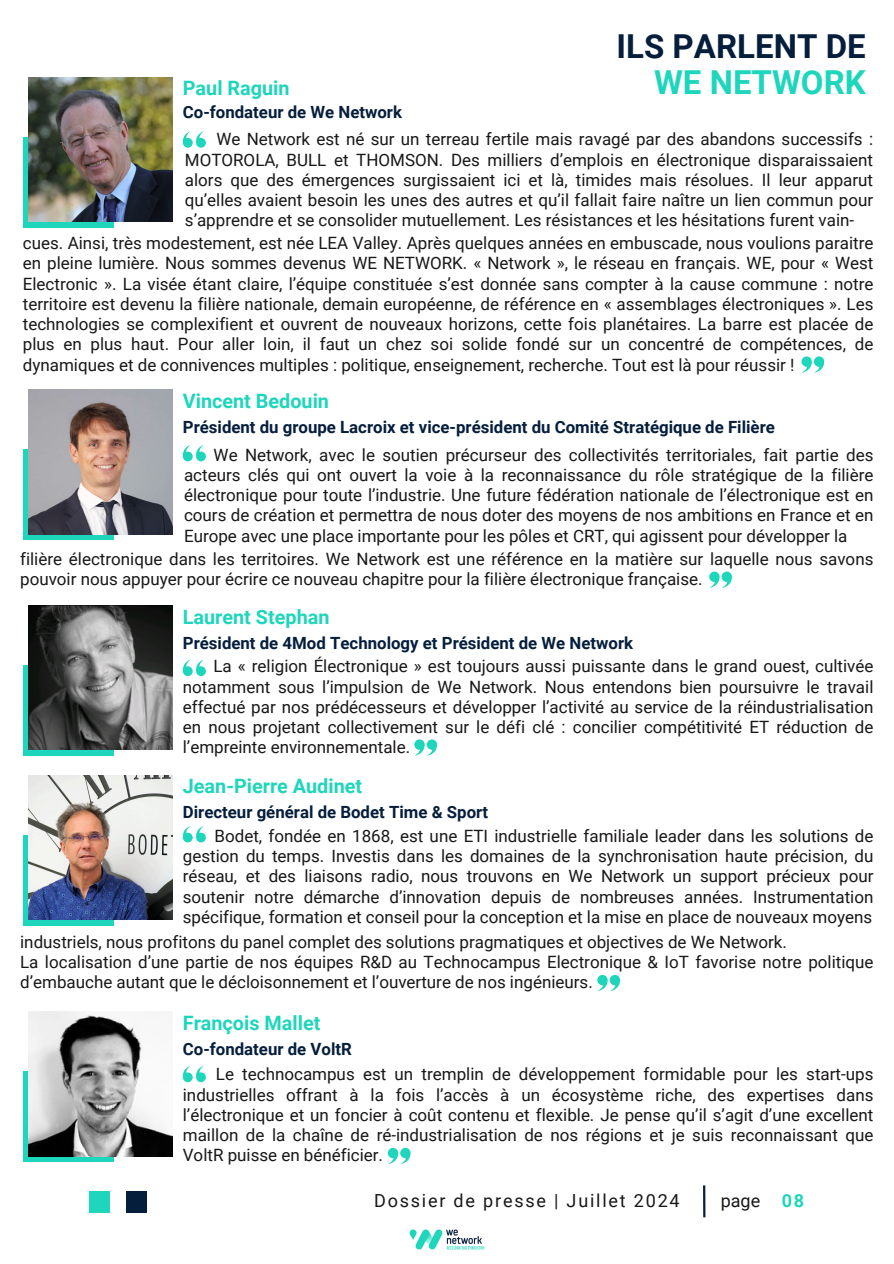
<style>
.page{position:relative;width:894px;height:1264px;background:#fff}
.page>*{position:absolute;margin:0;border:0;box-sizing:border-box;transform-origin:0 0}
.t1{font:700 33px/36px "Roboto";color:#051e3c;text-align:right}
.t2{font:700 19.8px "Roboto";color:#1dd6bb}
.t3{font:18px "Roboto";letter-spacing:.1em;color:#191717}
.t4{font:700 18px "Roboto";color:#1dd6bb}
.t5{font:16.95px/20.2px "Roboto";color:#191717;text-align:justify}
.t6{font:700 16.8px "Roboto";color:#051e3c}
.s1{color:#1dd6bb}
</style>
<div class="page">
<hr style="left:702px;top:1185px;width:3px;height:32px;background:#051e3c">
<div style="left:127px;top:1190px;width:20px;height:22px;background:#051e3c"></div>
<div style="left:89px;top:1190px;width:21px;height:22px;background:#1dd6bb"></div>
<img style="left:409px;top:1229px;width:76px;height:21px">
<div style="left:23px;top:835px;width:90px;height:90px;background:#1dd6bb"></div>
<img style="left:28px;top:775px;width:144px;height:144px">
<svg style="left:23px;top:1071px;width:90px;height:90px"></svg>
<img style="left:28px;top:1011px;width:144px;height:144px">
<div style="left:23px;top:665px;width:90px;height:90px;background:#1dd6bb"></div>
<img style="left:28px;top:605px;width:144px;height:145px">
<div style="left:23px;top:450px;width:90px;height:90px;background:#1dd6bb"></div>
<img style="left:28px;top:390px;width:144px;height:144px">
<div style="left:23px;top:137px;width:90px;height:91px;background:#1dd6bb"></div>
<img style="left:28px;top:78px;width:144px;height:144px">
<svg style="left:183px;top:131px;width:22px;height:17px"></svg>
<svg style="left:801px;top:356px;width:22px;height:17px"></svg>
<svg style="left:183px;top:445px;width:22px;height:16px"></svg>
<svg style="left:709px;top:571px;width:22px;height:17px"></svg>
<svg style="left:183px;top:659px;width:22px;height:17px"></svg>
<svg style="left:183px;top:826px;width:22px;height:16px"></svg>
<svg style="left:183px;top:1066px;width:22px;height:16px"></svg>
<svg style="left:414px;top:739px;width:22px;height:16px"></svg>
<svg style="left:597px;top:975px;width:22px;height:16px"></svg>
<svg style="left:387px;top:1147px;width:23px;height:17px"></svg>
<p class="t2" style="left:183px;top:77px;width:108px">Paul Raguin</p>
<p class="t6" style="left:183px;top:102px;width:221px">Co-fondateur de We Network</p>
<p class="t1" style="left:616px;top:29px;width:250px">ILS PARLENT DE<br><span class="s1">WE NETWORK</span></p>
<p class="t5" style="left:185px;top:129px;width:689px;text-indent:31px">We Network est né sur un terreau fertile mais ravagé par des abandons successifs :<br>MOTOROLA, BULL et THOMSON. Des milliers d’emplois en électronique disparaissaient alors que des émergences surgissaient ici et là, timides mais résolues. Il leur apparut qu’elles avaient besoin les unes des autres et qu’il fallait faire naître un lien commun pour s’apprendre et se consolider mutuellement. Les résistances et les hésitations furent vain-</p>
<p class="t5" style="left:23px;top:233px;width:851px">cues. Ainsi, très modestement, est née LEA Valley. Après quelques années en embuscade, nous voulions paraitre en pleine lumière. Nous sommes devenus WE NETWORK. « Network », le réseau en français. WE, pour « West Electronic ». La visée étant claire, l’équipe constituée s’est donnée sans compter à la cause commune : notre territoire est devenu la filière nationale, demain européenne, de référence en « assemblages électroniques ». Les technologies se complexifient et ouvrent de nouveaux horizons, cette fois planétaires. La barre est placée de plus en plus haut. Pour aller loin, il faut un chez soi solide fondé sur un concentré de compétences, de dynamiques et de connivences multiples : politique, enseignement, recherche. Tout est là pour réussir !</p>
<h4 class="t2" style="left:183px;top:389px;width:148px">Vincent Bedouin</h4>
<h2 class="t6" style="left:183px;top:417px;width:593px">Président du groupe Lacroix et vice-président du Comité Stratégique de Filière</h2>
<p class="t5" style="left:184px;top:445px;width:690px;text-indent:30px">We Network, avec le soutien précurseur des collectivités territoriales, fait partie des acteurs clés qui ont ouvert la voie à la reconnaissance du rôle stratégique de la filière électronique pour toute l’industrie. Une future fédération nationale de l’électronique est en cours de création et permettra de nous doter des moyens de nos ambitions en France et en Europe avec une place importante pour les pôles et CRT, qui agissent pour développer la</p>
<p class="t5" style="left:20px;top:549px;width:854px">filière électronique dans les territoires. We Network est une référence en la matière sur laquelle nous savons pouvoir nous appuyer pour écrire ce nouveau chapitre pour la filière électronique française.</p>
<p class="t2" style="left:183px;top:605px;width:148px">Laurent Stephan</p>
<p class="t6" style="left:183px;top:633px;width:451px">Président de 4Mod Technology et Président de We Network</p>
<p class="t5" style="left:183px;top:656px;width:692px;text-indent:30px">La « religion Électronique » est toujours aussi puissante dans le grand ouest, cultivée notamment sous l’impulsion de We Network. Nous entendons bien poursuivre le travail effectué par nos prédécesseurs et développer l’activité au service de la réindustrialisation en nous projetant collectivement sur le défi clé : concilier compétitivité ET réduction de l’empreinte environnementale.</p>
<h4 class="t2" style="left:183px;top:775px;width:181px">Jean-Pierre Audinet</h4>
<h2 class="t6" style="left:183px;top:802px;width:306px">Directeur général de Bodet Time &amp; Sport</h2>
<p class="t5" style="left:183px;top:825px;width:692px;text-indent:32px">Bodet, fondée en 1868, est une ETI industrielle familiale leader dans les solutions de gestion du temps. Investis dans les domaines de la synchronisation haute précision, du réseau, et des liaisons radio, nous trouvons en We Network un support précieux pour soutenir notre démarche d’innovation depuis de nombreuses années. Instrumentation spécifique, formation et conseil pour la conception et la mise en place de nouveaux moyens</p>
<p class="t5" style="left:20px;top:931px;width:768px">industriels, nous profitons du panel complet des solutions pragmatiques et objectives de We Network.</p>
<p class="t5" style="left:20px;top:951px;width:854px">La localisation d’une partie de nos équipes R&amp;D au Technocampus Electronique &amp; IoT favorise notre politique d’embauche autant que le décloisonnement et l’ouverture de nos ingénieurs.</p>
<p class="t2" style="left:183px;top:1011px;width:139px">François Mallet</p>
<p class="t6" style="left:183px;top:1039px;width:170px">Co-fondateur de VoltR</p>
<p class="t5" style="left:183px;top:1064px;width:692px;text-indent:33px">Le technocampus est un tremplin de développement formidable pour les start-ups industrielles offrant à la fois l’accès à un écosystème riche, des expertises dans l’électronique et un foncier à coût contenu et flexible. Je pense qu’il s’agit d’une excellent maillon de la chaîne de ré-industrialisation de nos régions et je suis reconnaissant que VoltR puisse en bénéficier.</p>
<h4 class="t3" style="left:374px;top:1190px;width:307px">Dossier de presse | Juillet 2024</h4>
<p class="t3" style="left:720px;top:1190px;width:41px">page</p>
<h2 class="t4" style="left:781px;top:1190px;width:24px">08</h2>
</div>
